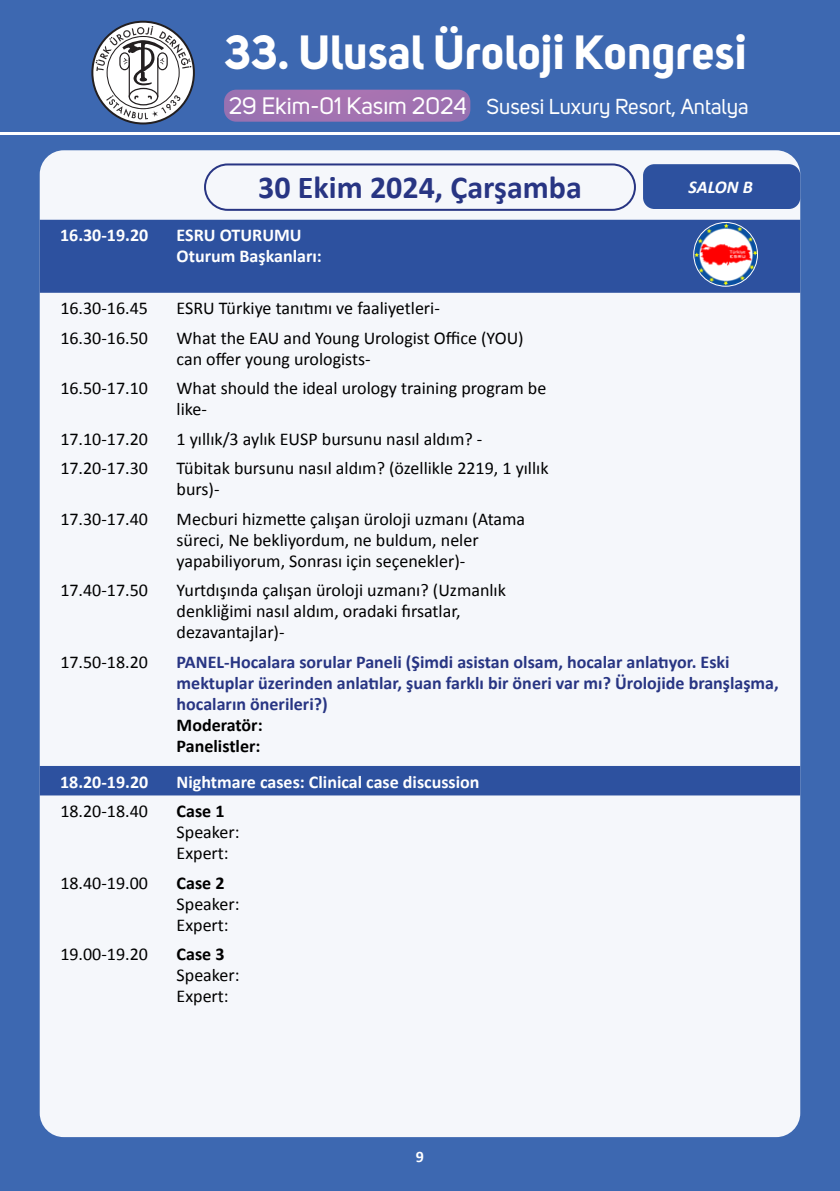
<style>
.page{position:relative;width:840px;height:1191px;background:#fff}
.page>*{position:absolute;margin:0;border:0;box-sizing:border-box;transform-origin:0 0}
.t1{font:700 47.4px "Uni Sans";color:#fff}
.t2{font:700 32px "Calibri";color:#283583}
.t3{font:21.4px "Uni Sans";color:#fff}
.t4{font:18px/21px "Calibri";color:#000}
.t5{font:700 18px/21px "Calibri";color:#283583}
.t6{font:700 18px/21px "Calibri";color:#fff}
.t7{font:700 18px/21px "Calibri";color:#000}
.t8{font:italic 700 18px "Calibri";letter-spacing:-.005em;color:#fff}
.t9{font:700 16px "Calibri";color:#fff}
.s1{font-size:23.6px}
</style>
<div class="page">
<div style="left:0;top:0;width:839px;height:1191px;background:#3d68b1"></div>
<hr style="left:0;top:133px;width:839px;height:2px;background:#fff">
<svg style="left:91px;top:21px;width:104px;height:103px"></svg>
<svg style="left:224px;top:90px;width:246px;height:32px;background:#9e71b1"></svg>
<div style="left:40px;top:150px;width:759px;height:987px;background:#f5f7fb;border-radius:24px"></div>
<svg style="left:40px;top:220px;width:759px;height:575px"></svg>
<div style="left:204px;top:163px;width:431px;height:48px;border:2px solid #283583;border-radius:23px"></div>
<div style="left:642px;top:164px;width:157px;height:45px;background:#2d519f;border-radius:11px"></div>
<img style="left:693px;top:223px;width:63px;height:62px">
<div style="left:693px;top:222px;width:64px;height:64px;border:1px solid #fff;border-radius:50%"></div>
<h1 class="t1" style="left:224px;top:23px;width:523px">33. Ulusal Üroloji Kongresi</h1>
<p class="t3" style="left:229px;top:94px;width:521px"><span class="s1">29 Ekim-01 Kasım 2024</span> Susesi Luxury Resort, Antalya</p>
<h2 class="t2" style="left:258px;top:167px;width:325px">30 Ekim 2024, Çarşamba</h2>
<p class="t8" style="left:688px;top:175px;width:66px">SALON B</p>
<p class="t6" style="left:60px;top:225px;width:90px">16.30-19.20</p>
<p class="t6" style="left:176px;top:225px;width:147px">ESRU OTURUMU<br>Oturum Başkanları:</p>
<p class="t4" style="left:60px;top:298px;width:89px">16.30-16.45</p>
<p class="t4" style="left:176px;top:298px;width:264px">ESRU Türkiye tanıtımı ve faaliyetleri-</p>
<p class="t4" style="left:60px;top:327px;width:89px">16.30-16.50</p>
<p class="t4" style="left:176px;top:327px;width:348px">What the EAU and Young Urologist Office (YOU) can offer young urologists-</p>
<p class="t4" style="left:60px;top:378px;width:89px">16.50-17.10</p>
<p class="t4" style="left:176px;top:378px;width:371px">What should the ideal urology training program be like-</p>
<p class="t4" style="left:60px;top:428px;width:89px">17.10-17.20</p>
<p class="t4" style="left:176px;top:428px;width:307px">1 yıllık/3 aylık EUSP bursunu nasıl aldım? -</p>
<p class="t4" style="left:60px;top:458px;width:89px">17.20-17.30</p>
<p class="t4" style="left:176px;top:458px;width:373px">Tübitak bursunu nasıl aldım? (özellikle 2219, 1 yıllık burs)-</p>
<p class="t4" style="left:60px;top:508px;width:89px">17.30-17.40</p>
<p class="t4" style="left:176px;top:508px;width:350px">Mecburi hizmette çalışan üroloji uzmanı (Atama süreci, Ne bekliyordum, ne buldum, neler yapabiliyorum, Sonrası için seçenekler)-</p>
<p class="t4" style="left:60px;top:580px;width:89px">17.40-17.50</p>
<p class="t4" style="left:176px;top:580px;width:330px">Yurtdışında çalışan üroloji uzmanı? (Uzmanlık denkliğimi nasıl aldım, oradaki fırsatlar, dezavantajlar)-</p>
<p class="t4" style="left:60px;top:651px;width:89px">17.50-18.20</p>
<p class="t5" style="left:176px;top:651px;width:603px">PANEL-Hocalara sorular Paneli (Şimdi asistan olsam, hocalar anlatıyor. Eski mektuplar üzerinden anlatılar, şuan farklı bir öneri var mı? Ürolojide branşlaşma, hocaların önerileri?)</p>
<p class="t7" style="left:176px;top:714px;width:87px">Moderatör:<br>Panelistler:</p>
<p class="t6" style="left:60px;top:771px;width:90px">18.20-19.20</p>
<p class="t6" style="left:176px;top:771px;width:304px">Nightmare cases: Clinical case discussion</p>
<p class="t4" style="left:60px;top:800px;width:89px">18.20-18.40</p>
<p class="t7" style="left:176px;top:800px;width:49px">Case 1</p>
<p class="t4" style="left:176px;top:821px;width:64px">Speaker:<br>Expert:</p>
<p class="t4" style="left:60px;top:872px;width:89px">18.40-19.00</p>
<p class="t7" style="left:176px;top:872px;width:49px">Case 2</p>
<p class="t4" style="left:176px;top:893px;width:64px">Speaker:<br>Expert:</p>
<p class="t4" style="left:60px;top:943px;width:89px">19.00-19.20</p>
<p class="t7" style="left:176px;top:943px;width:49px">Case 3</p>
<p class="t4" style="left:176px;top:964px;width:64px">Speaker:<br>Expert:</p>
<p class="t9" style="left:415px;top:1146px;width:10px">9</p>
</div>
